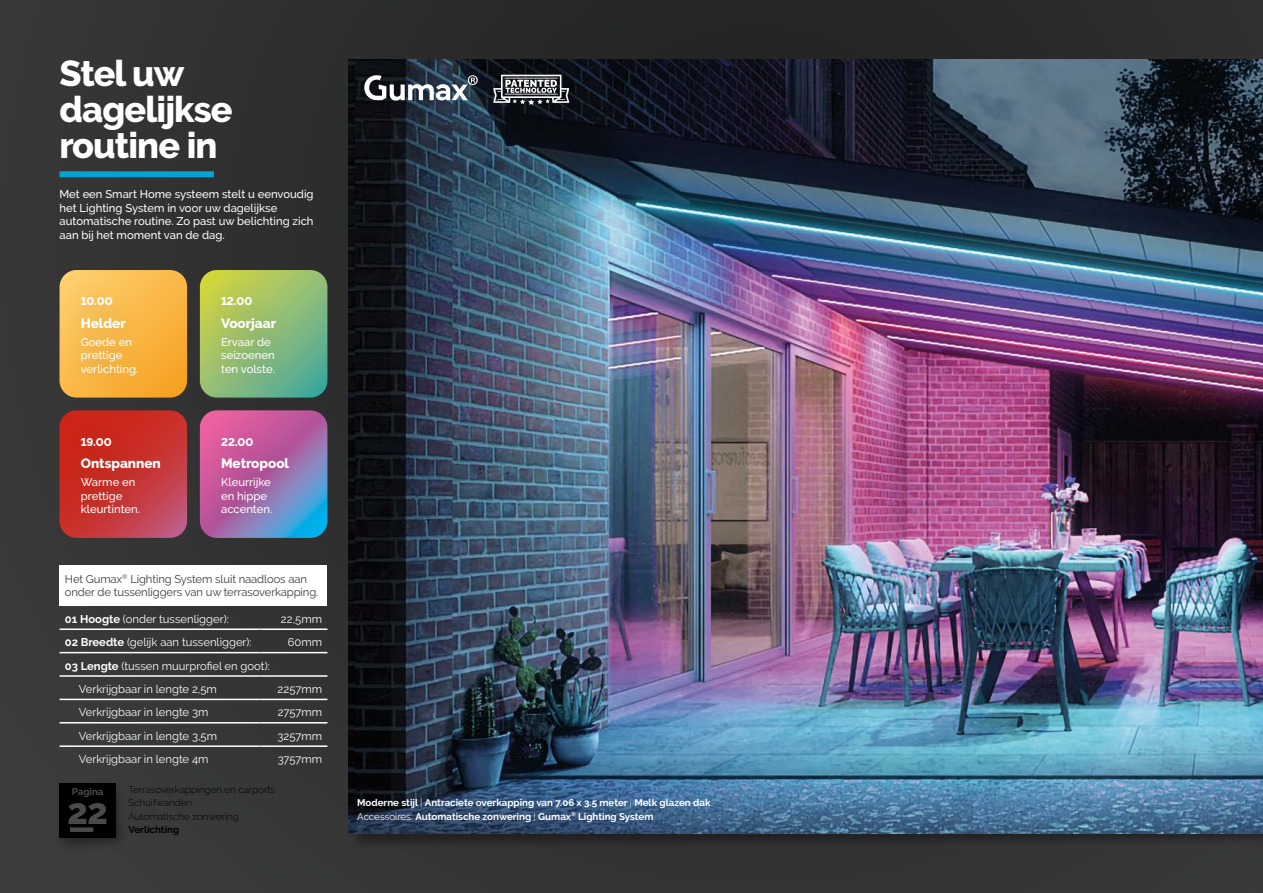
<style>
.page{position:relative;width:1263px;height:893px;background:#fff}
.page>*{position:absolute;margin:0;border:0;box-sizing:border-box;transform-origin:0 0}
.t1{font:800 36px/36px "Raleway";letter-spacing:-.025em;color:#fff}
.t2{font:800 36px "Raleway";color:#4a4a49}
.t3{font:800 13.5px "Raleway";color:#fff}
.t4{font:500 11.25px/13.5px "Raleway";color:#fff}
.t5{font:11.25px/23.4px "Raleway";color:#fff}
.t6{font:11.25px/13.5px "Raleway";letter-spacing:-.01em;color:#3c3c3c}
.t7{font:800 11.25px "Raleway";color:#fff}
.t8{font:700 9.75px/13.5px "Raleway";color:#fff}
.t9{font:300 9.75px/13.5px "Raleway";color:#000}
.t10{font:700 9.75px "Raleway";color:#000}
.t11{font:700 9.75px "Raleway";color:#4a4a49}
.s1{font-weight:700}
.s2{font-weight:300}
.s3{font-weight:400}
</style>
<div class="page">
<div style="left:0;top:0;width:1263px;height:893px;background:linear-gradient(to right,#333334,#2c2c2c)"></div>
<svg style="left:1257px;top:850px;width:6px;height:43px"></svg>
<div style="left:349px;top:68px;width:914px;height:782px;background:#000;opacity:.35"></div>
<img style="left:349px;top:60px;width:914px;height:773px">
<svg style="left:493px;top:75px;width:76px;height:30px"></svg>
<svg style="left:364px;top:75px;width:114px;height:26px"></svg>
<div style="left:60px;top:171px;width:154px;height:6px;background:#00a3d1"></div>
<div style="left:60px;top:565px;width:267px;height:41px;background:#fff"></div>
<hr style="left:60px;top:628px;width:199px;height:2px;background:#fff">
<hr style="left:259px;top:628px;width:68px;height:2px;background:#fff">
<hr style="left:60px;top:652px;width:199px;height:1px;background:#fff">
<hr style="left:259px;top:652px;width:68px;height:1px;background:#fff">
<hr style="left:60px;top:675px;width:199px;height:2px;background:#fff">
<hr style="left:259px;top:675px;width:68px;height:2px;background:#fff">
<hr style="left:60px;top:699px;width:199px;height:1px;background:#fff">
<hr style="left:259px;top:699px;width:68px;height:1px;background:#fff">
<hr style="left:60px;top:722px;width:199px;height:1px;background:#fff">
<hr style="left:259px;top:722px;width:68px;height:1px;background:#fff">
<hr style="left:60px;top:745px;width:199px;height:2px;background:#fff">
<hr style="left:259px;top:745px;width:68px;height:2px;background:#fff">
<svg style="left:60px;top:270px;width:127px;height:128px;background:#f0ab3a"></svg>
<svg style="left:60px;top:410px;width:127px;height:128px"></svg>
<svg style="left:200px;top:270px;width:127px;height:128px;background:#75b17f"></svg>
<svg style="left:200px;top:410px;width:127px;height:128px;background:#707eb6"></svg>
<div style="left:57px;top:274px;width:101px;height:125px;background:#000;opacity:.15"></div>
<div style="left:57px;top:415px;width:126px;height:123px;background:#000;opacity:.15"></div>
<div style="left:197px;top:274px;width:100px;height:124px;background:#000;opacity:.15"></div>
<div style="left:197px;top:414px;width:114px;height:124px;background:#000;opacity:.15"></div>
<div style="left:54px;top:782px;width:75px;height:73px;background:#000;opacity:.35"></div>
<div style="left:60px;top:783px;width:56px;height:54px;background:#000"></div>
<div style="left:70px;top:827px;width:23px;height:5px;background:#4a4a49"></div>
<h1 class="t1" style="left:60px;top:55px;width:175px">Stel uw dagelijkse routine in</h1>
<p class="t4" style="left:60px;top:188px;width:256px">Met een Smart Home systeem stelt u eenvoudig het Lighting System in voor uw dagelijkse automatische routine. Zo past uw belichting zich aan bij het moment van de dag.</p>
<p class="t7" style="left:81px;top:295px;width:33px">10.00</p>
<p class="t3" style="left:81px;top:315px;width:47px">Helder</p>
<p class="t4" style="left:81px;top:335px;width:59px">Goede en prettige verlichting.</p>
<p class="t7" style="left:81px;top:435px;width:32px">19.00</p>
<p class="t3" style="left:81px;top:456px;width:82px">Ontspannen</p>
<p class="t4" style="left:81px;top:475px;width:61px">Warme en prettige kleurtinten.</p>
<p class="t7" style="left:221px;top:295px;width:33px">12.00</p>
<p class="t3" style="left:221px;top:315px;width:57px">Voorjaar</p>
<p class="t4" style="left:221px;top:335px;width:55px">Ervaar de seizoenen ten volste.</p>
<p class="t7" style="left:221px;top:435px;width:34px">22.00</p>
<p class="t3" style="left:221px;top:456px;width:69px">Metropool</p>
<p class="t4" style="left:221px;top:475px;width:53px">Kleurrijke en hippe accenten.</p>
<p class="t6" style="left:65px;top:572px;width:255px">Het Gumax<sup>®</sup> Lighting System sluit naadloos aan onder de tussenliggers van uw terrasoverkapping.</p>
<p class="t5" style="left:65px;top:607px;width:165px"><span class="s1">01 Hoogte</span> (onder tussenligger):</p>
<p class="t5" style="left:281px;top:607px;width:43px">22,5mm</p>
<p class="t5" style="left:65px;top:630px;width:188px"><span class="s1">02 Breedte</span> (gelijk aan tussenligger):</p>
<p class="t5" style="left:288px;top:630px;width:36px">60mm</p>
<p class="t5" style="left:79px;top:654px;width:192px;text-indent:-14px"><span class="s1">03 Lengte</span> (tussen muurprofiel en goot):<br>Verkrijgbaar in lengte 2,5m</p>
<p class="t5" style="left:278px;top:677px;width:46px">2257mm</p>
<p class="t5" style="left:79px;top:701px;width:131px">Verkrijgbaar in lengte 3m</p>
<p class="t5" style="left:278px;top:701px;width:46px">2757mm</p>
<p class="t5" style="left:79px;top:724px;width:140px">Verkrijgbaar in lengte 3,5m</p>
<p class="t5" style="left:277px;top:724px;width:46px">3257mm</p>
<p class="t5" style="left:79px;top:747px;width:131px">Verkrijgbaar in lengte 4m</p>
<p class="t5" style="left:278px;top:747px;width:46px">3757mm</p>
<p class="t11" style="left:72px;top:786px;width:33px">Pagina</p>
<h1 class="t2" style="left:67px;top:791px;width:42px">22</h1>
<p class="t9" style="left:128px;top:783px;width:148px">Terrasoverkappingen en carports<br>Schuifwanden<br>Automatische zonwering</p>
<p class="t10" style="left:128px;top:824px;width:52px">Verlichting</p>
<p class="t8" style="left:357px;top:796px;width:355px">Moderne stijl <span class="s2">|</span> Antraciete overkapping van 7.06 x 3.5 meter <span class="s2">|</span> Melk glazen dak<br><span class="s3">Accessoires:</span> Automatische zonwering <span class="s2">|</span> Gumax<sup>®</sup> Lighting System</p>
</div>
